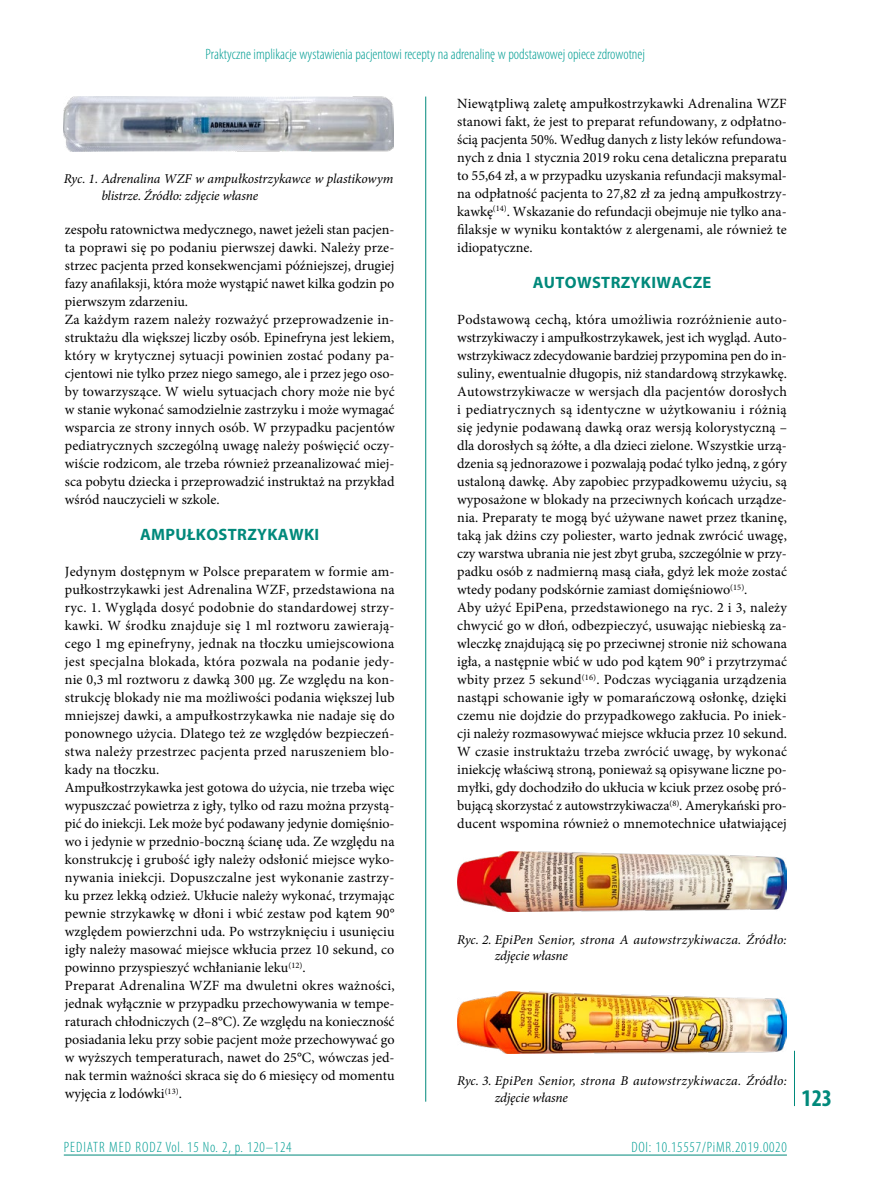
<style>
.page{position:relative;width:872px;height:1191px;background:#fff}
.page>*{position:absolute;margin:0;border:0;box-sizing:border-box;transform-origin:0 0}
.t1{font:700 condensed 24px "Myriad Pro";color:#00897b}
.SRODTYTUL_I{font:700 16.5px "Myriad Pro";letter-spacing:.02em;color:#00897b}
.t2{font:300 condensed 15px "Myriad Pro";color:#009d93}
.t3{font:300 condensed 15px "Myriad Pro";letter-spacing:.06em;color:#009d93}
.t4{font:300 condensed 15px "Myriad Pro";letter-spacing:.05em;color:#009d93}
.TEKST{font:14.1px/18px "Minion Pro";letter-spacing:.005em;color:#000;text-align:justify}
.Podpis{font:italic 13.5px/16.5px "Minion Pro";color:#000}
</style>
<div class="page">
<hr style="left:794px;top:1050px;width:1px;height:56px;background:#00897b">
<hr style="left:64px;top:1154px;width:723px;height:1px;background:#00897b">
<hr style="left:425px;top:97px;width:1px;height:1004px;background:#00897b">
<img style="left:64px;top:97px;width:329px;height:54px">
<img style="left:457px;top:851px;width:330px;height:60px">
<img style="left:457px;top:992px;width:330px;height:61px">
<p class="t2" style="left:206px;top:45px;width:441px">Praktyczne implikacje wystawienia pacjentowi recepty na adrenalinę w podstawowej opiece zdrowotnej</p>
<p class="Podpis" style="left:101px;top:170px;width:294px;text-indent:-38px">Ryc. 1. Adrenalina WZF w ampułkostrzykawce w plastikowym blistrze. Źródło: zdjęcie własne</p>
<p class="TEKST" style="left:65px;top:221px;width:331px">zespołu ratownictwa medycznego, nawet jeżeli stan pacjen&shy;ta poprawi się po podaniu pierwszej dawki. Należy prze&shy;strzec pacjenta przed konsekwencjami późniejszej, drugiej fazy anafilaksji, która może wystąpić nawet kilka godzin po pierwszym zdarzeniu.</p>
<p class="TEKST" style="left:65px;top:311px;width:331px;text-align:left">Za każdym razem należy rozważyć przeprowadzenie in&shy;struktażu dla większej liczby osób. Epinefryna jest lekiem, który w krytycznej sytuacji powinien zostać podany pa&shy;cjentowi nie tylko przez niego samego, ale i przez jego oso&shy;by towarzyszące. W wielu sytuacjach chory może nie być w stanie wykonać samodzielnie zastrzyku i może wymagać wsparcia ze strony innych osób. W przypadku pacjentów pediatrycznych szczególną uwagę należy poświęcić oczy&shy;wiście rodzicom, ale trzeba również przeanalizować miej&shy;sca pobytu dziecka i przeprowadzić instruktaż na przykład wśród nauczycieli w szkole.</p>
<p class="SRODTYTUL_I" style="left:140px;top:524px;width:181px">AMPUŁKOSTRZYKAWKI</p>
<p class="TEKST" style="left:65px;top:563px;width:331px">Jedynym dostępnym w Polsce preparatem w formie am&shy;pułkostrzykawki jest Adrenalina WZF, przedstawiona na ryc. 1. Wygląda dosyć podobnie do standardowej strzy&shy;kawki. W środku znajduje się 1 ml roztworu zawierają&shy;cego 1 mg epinefryny, jednak na tłoczku umiejscowiona jest specjalna blokada, która pozwala na podanie jedy&shy;nie 0,3 ml roztworu z dawką 300 µg. Ze względu na kon&shy;strukcję blokady nie ma możliwości podania większej lub mniejszej dawki, a ampułkostrzykawka nie nadaje się do ponownego użycia. Dlatego też ze względów bezpieczeń&shy;stwa należy przestrzec pacjenta przed naruszeniem blo&shy;kady na tłoczku.</p>
<p class="TEKST" style="left:65px;top:779px;width:331px">Ampułkostrzykawka jest gotowa do użycia, nie trzeba więc wypuszczać powietrza z igły, tylko od razu można przystą&shy;pić do iniekcji. Lek może być podawany jedynie domięśnio&shy;wo i jedynie w przednio-boczną ścianę uda. Ze względu na konstrukcję i grubość igły należy odsłonić miejsce wyko&shy;nywania iniekcji. Dopuszczalne jest wykonanie zastrzy&shy;ku przez lekką odzież. Ukłucie należy wykonać, trzymając pewnie strzykawkę w dłoni i wbić zestaw pod kątem 90° względem powierzchni uda. Po wstrzyknięciu i usunięciu igły należy masować miejsce wkłucia przez 10 sekund, co powinno przyspieszyć wchłanianie leku<sup>(12)</sup>.</p>
<p class="TEKST" style="left:65px;top:977px;width:331px">Preparat Adrenalina WZF ma dwuletni okres ważności, jednak wyłącznie w przypadku przechowywania w tempe&shy;raturach chłodniczych (2–8°C). Ze względu na konieczność posiadania leku przy sobie pacjent może przechowywać go w wyższych temperaturach, nawet do 25°C, wówczas jed&shy;nak termin ważności skraca się do 6 miesięcy od momentu wyjęcia z lodówki<sup>(13)</sup>.</p>
<p class="TEKST" style="left:457px;top:95px;width:331px">Niewątpliwą zaletę ampułkostrzykawki Adrenalina WZF stanowi fakt, że jest to preparat refundowany, z odpłatno&shy;ścią pacjenta 50%. Według danych z listy leków refundowa&shy;nych z dnia 1 stycznia 2019 roku cena detaliczna preparatu to 55,64 zł, a w przypadku uzyskania refundacji maksymal&shy;na odpłatność pacjenta to 27,82 zł za jedną ampułkostrzy&shy;kawkę<sup>(14)</sup>. Wskazanie do refundacji obejmuje nie tylko ana&shy;filaksje w wyniku kontaktów z alergenami, ale również te idiopatyczne.</p>
<p class="SRODTYTUL_I" style="left:533px;top:272px;width:180px">AUTOWSTRZYKIWACZE</p>
<p class="TEKST" style="left:457px;top:311px;width:331px">Podstawową cechą, która umożliwia rozróżnienie auto&shy;wstrzykiwaczy i ampułkostrzykawek, jest ich wygląd. Auto&shy;wstrzykiwacz zdecydowanie bardziej przypomina pen do in&shy;suliny, ewentualnie długopis, niż standardową strzykawkę.<br>Autowstrzykiwacze w wersjach dla pacjentów dorosłych i pediatrycznych są identyczne w użytkowaniu i różnią się jedynie podawaną dawką oraz wersją kolorystyczną – dla dorosłych są żółte, a dla dzieci zielone. Wszystkie urzą&shy;dzenia są jednorazowe i pozwalają podać tylko jedną, z góry ustaloną dawkę. Aby zapobiec przypadkowemu użyciu, są wyposażone w blokady na przeciwnych końcach urządze&shy;nia. Preparaty te mogą być używane nawet przez tkaninę, taką jak dżins czy poliester, warto jednak zwrócić uwagę, czy warstwa ubrania nie jest zbyt gruba, szczególnie w przy&shy;padku osób z nadmierną masą ciała, gdyż lek może zostać wtedy podany podskórnie zamiast domięśniowo<sup>(15)</sup>.</p>
<p class="TEKST" style="left:457px;top:599px;width:331px">Aby użyć EpiPena, przedstawionego na ryc. 2 i 3, należy chwycić go w dłoń, odbezpieczyć, usuwając niebieską za&shy;wleczkę znajdującą się po przeciwnej stronie niż schowana igła, a następnie wbić w udo pod kątem 90° i przytrzymać wbity przez 5 sekund<sup>(16)</sup>. Podczas wyciągania urządzenia nastąpi schowanie igły w pomarańczową osłonkę, dzięki czemu nie dojdzie do przypadkowego zakłucia. Po iniek&shy;cji należy rozmasowywać miejsce wkłucia przez 10 sekund.<br>W czasie instruktażu trzeba zwrócić uwagę, by wykonać iniekcję właściwą stroną, ponieważ są opisywane liczne po&shy;myłki, gdy dochodziło do ukłucia w kciuk przez osobę pró&shy;bującą skorzystać z autowstrzykiwacza<sup>(8)</sup>. Amerykański pro&shy;ducent wspomina również o mnemotechnice ułatwiającej</p>
<p class="Podpis" style="left:495px;top:931px;width:293px;text-indent:-38px">Ryc. 2. EpiPen Senior, strona A autowstrzykiwacza. Źródło: zdjęcie własne</p>
<p class="Podpis" style="left:495px;top:1072px;width:294px;text-indent:-38px">Ryc. 3. EpiPen Senior, strona B autowstrzykiwacza. Źródło: zdjęcie własne</p>
<p class="t3" style="left:64px;top:1138px;width:229px">PEDIATR MED RODZ Vol. 15 No. 2, p. 120–124</p>
<p class="t4" style="left:631px;top:1138px;width:157px">DOI: 10.15557/PiMR.2019.0020</p>
<h1 class="t1" style="left:801px;top:1083px;width:32px">123</h1>
</div>
